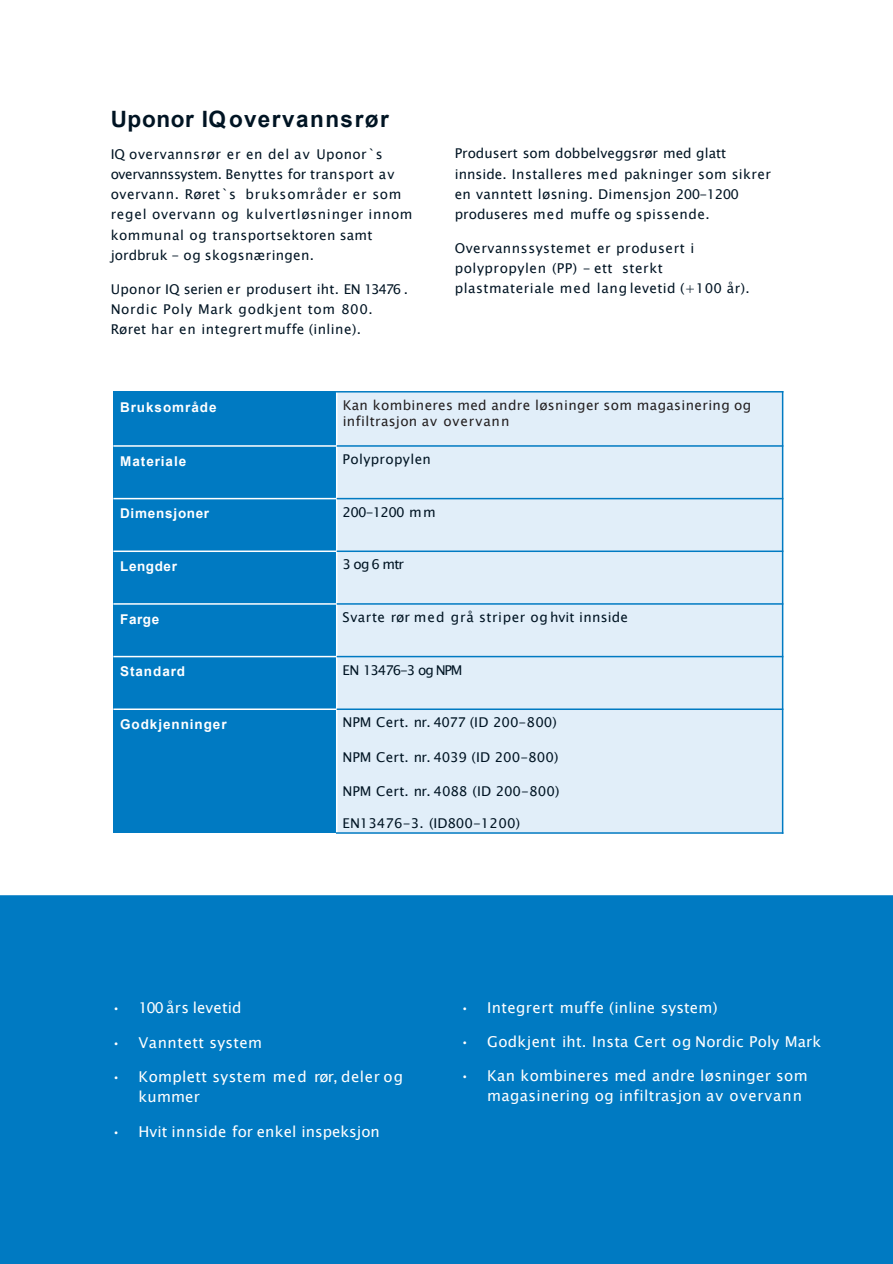
<style>
.page{position:relative;width:893px;height:1264px;background:#fff}
.page>*{position:absolute;margin:0;border:0;box-sizing:border-box;transform-origin:0 0}
.t1{font:700 22.5px "Arial";letter-spacing:.06em;color:#001423}
.t2{font:15px/20.4px "Lucida Sans Unicode";letter-spacing:.025em;color:#fff}
.t3{font:15px "Lucida Sans Unicode";letter-spacing:.005em;color:#fff}
.t4{font:13.5px/20.2px "Lucida Sans Unicode";letter-spacing:.03em;color:#001423}
.t5{font:13.5px "Lucida Sans Unicode";letter-spacing:-.005em;color:#001423}
.t6{font:13.5px/16.2px "Lucida Sans Unicode";letter-spacing:.03em;color:#231f20}
.t7{font:700 13.5px "Arial";letter-spacing:.065em;color:#fff}
.t8{font:13.5px "Lucida Sans Unicode";letter-spacing:.005em;color:#001423}
.t9{font:13.5px "Lucida Sans Unicode";letter-spacing:-.085em;color:#001423}
.t10{font:700 13.5px "Arial";letter-spacing:.04em;color:#fff}
</style>
<div class="page">
<div style="left:113px;top:392px;width:224px;height:54px;background:#007ac2"></div>
<div style="left:337px;top:392px;width:445px;height:54px;background:#e1eef9"></div>
<div style="left:113px;top:446px;width:224px;height:52px;background:#007ac2"></div>
<div style="left:337px;top:446px;width:445px;height:52px;background:#e1eef9"></div>
<div style="left:113px;top:498px;width:224px;height:53px;background:#007ac2"></div>
<div style="left:337px;top:498px;width:445px;height:53px;background:#e1eef9"></div>
<div style="left:113px;top:551px;width:224px;height:52px;background:#007ac2"></div>
<div style="left:337px;top:551px;width:445px;height:52px;background:#e1eef9"></div>
<div style="left:113px;top:603px;width:224px;height:53px;background:#007ac2"></div>
<div style="left:337px;top:603px;width:445px;height:53px;background:#e1eef9"></div>
<div style="left:113px;top:656px;width:224px;height:53px;background:#007ac2"></div>
<div style="left:337px;top:656px;width:445px;height:53px;background:#e1eef9"></div>
<div style="left:113px;top:709px;width:224px;height:123px;background:#007ac2"></div>
<div style="left:337px;top:709px;width:445px;height:123px;background:#e1eef9"></div>
<hr style="left:336px;top:391px;width:1px;height:442px;background:#fff">
<hr style="left:113px;top:445px;width:224px;height:1px;background:#fff">
<hr style="left:337px;top:445px;width:446px;height:1px;background:#007ac2">
<hr style="left:113px;top:498px;width:224px;height:1px;background:#fff">
<hr style="left:337px;top:498px;width:446px;height:1px;background:#007ac2">
<hr style="left:113px;top:550px;width:224px;height:2px;background:#fff">
<hr style="left:337px;top:550px;width:446px;height:2px;background:#007ac2">
<hr style="left:113px;top:603px;width:224px;height:1px;background:#fff">
<hr style="left:337px;top:603px;width:446px;height:1px;background:#007ac2">
<hr style="left:113px;top:655px;width:224px;height:2px;background:#fff">
<hr style="left:337px;top:655px;width:446px;height:2px;background:#007ac2">
<hr style="left:113px;top:708px;width:224px;height:1px;background:#fff">
<hr style="left:337px;top:708px;width:446px;height:1px;background:#007ac2">
<hr style="left:781px;top:391px;width:2px;height:442px;background:#007ac2">
<hr style="left:336px;top:391px;width:447px;height:1px;background:#007ac2">
<hr style="left:336px;top:832px;width:447px;height:1px;background:#007ac2">
<div style="left:0;top:895px;width:892px;height:368px;background:#007ac2"></div>
<p class="t1" style="left:111px;top:103px;width:280px">Uponor IQovervannsrør</p>
<p class="t4" style="left:111px;top:144px;width:303px">IQ overvannsrør er en del av Uponor`s overvannssystem. Benyttes for transport av overvann. Røret`s bruksområder er som regel overvann og kulvertløsninger innom kommunal og transportsektoren samt jordbruk - og skogsnæringen.</p>
<p class="t4" style="left:111px;top:279px;width:299px">Uponor IQ serien er produsert iht. EN 13476 .<br>Nordic Poly Mark godkjent tom 800.<br>Røret har en integrert muffe (inline).</p>
<p class="t4" style="left:454px;top:143px;width:318px">Produsert som dobbelveggsrør med glatt innside. Installeres med pakninger som sikrer en vanntett løsning. Dimensjon 200-1200 produseres med muffe og spissende.</p>
<p class="t4" style="left:454px;top:238px;width:296px">Overvannssystemet er produsert i polypropylen (PP) - ett sterkt plastmateriale med lang levetid (+100 år).</p>
<p class="t7" style="left:120px;top:397px;width:98px">Bruksområde</p>
<p class="t6" style="left:342px;top:397px;width:410px">Kan kombineres med andre løsninger som magasinering og infiltrasjon av overvann</p>
<p class="t7" style="left:120px;top:451px;width:68px">Materiale</p>
<p class="t4" style="left:342px;top:449px;width:90px">Polypropylen</p>
<p class="t7" style="left:120px;top:504px;width:90px">Dimensjoner</p>
<p class="t4" style="left:342px;top:502px;width:95px">200-1200 m m</p>
<p class="t10" style="left:120px;top:556px;width:58px">Lengder</p>
<p class="t4" style="left:342px;top:554px;width:63px">3 og 6 mtr</p>
<p class="t7" style="left:120px;top:609px;width:41px">Farge</p>
<p class="t4" style="left:342px;top:607px;width:287px">Svarte rør med grå striper og hvit innside</p>
<p class="t7" style="left:120px;top:662px;width:66px">Standard</p>
<p class="t9" style="left:342px;top:659px;width:121px">EN 13476-3 og NPM</p>
<p class="t7" style="left:120px;top:714px;width:108px">Godkjenninger</p>
<p class="t5" style="left:342px;top:711px;width:216px">NPM Cert. nr. 4077 (ID 200-800)</p>
<p class="t5" style="left:342px;top:746px;width:217px">NPM Cert. nr. 4039 (ID 200-800)</p>
<p class="t5" style="left:342px;top:780px;width:218px">NPM Cert. nr. 4088 (ID 200-800)</p>
<p class="t8" style="left:342px;top:812px;width:179px">EN13476-3. (ID800-1200)</p>
<p class="t2" style="left:112px;top:997px;width:131px">• 100 års levetid</p>
<p class="t2" style="left:112px;top:1032px;width:152px">• Vanntett system</p>
<p class="t2" style="left:139px;top:1065px;width:266px;text-indent:-27px">• Komplett system med rør, deler og kummer</p>
<p class="t3" style="left:112px;top:1119px;width:270px">• Hvit innside for enkel inspeksjon</p>
<p class="t2" style="left:460px;top:997px;width:259px">• Integrert muffe (inline system)</p>
<p class="t2" style="left:460px;top:1031px;width:362px">• Godkjent iht. Insta Cert og Nordic Poly Mark</p>
<p class="t2" style="left:487px;top:1065px;width:322px;text-indent:-27px">• Kan kombineres med andre løsninger som magasinering og infiltrasjon av overvann</p>
</div>
